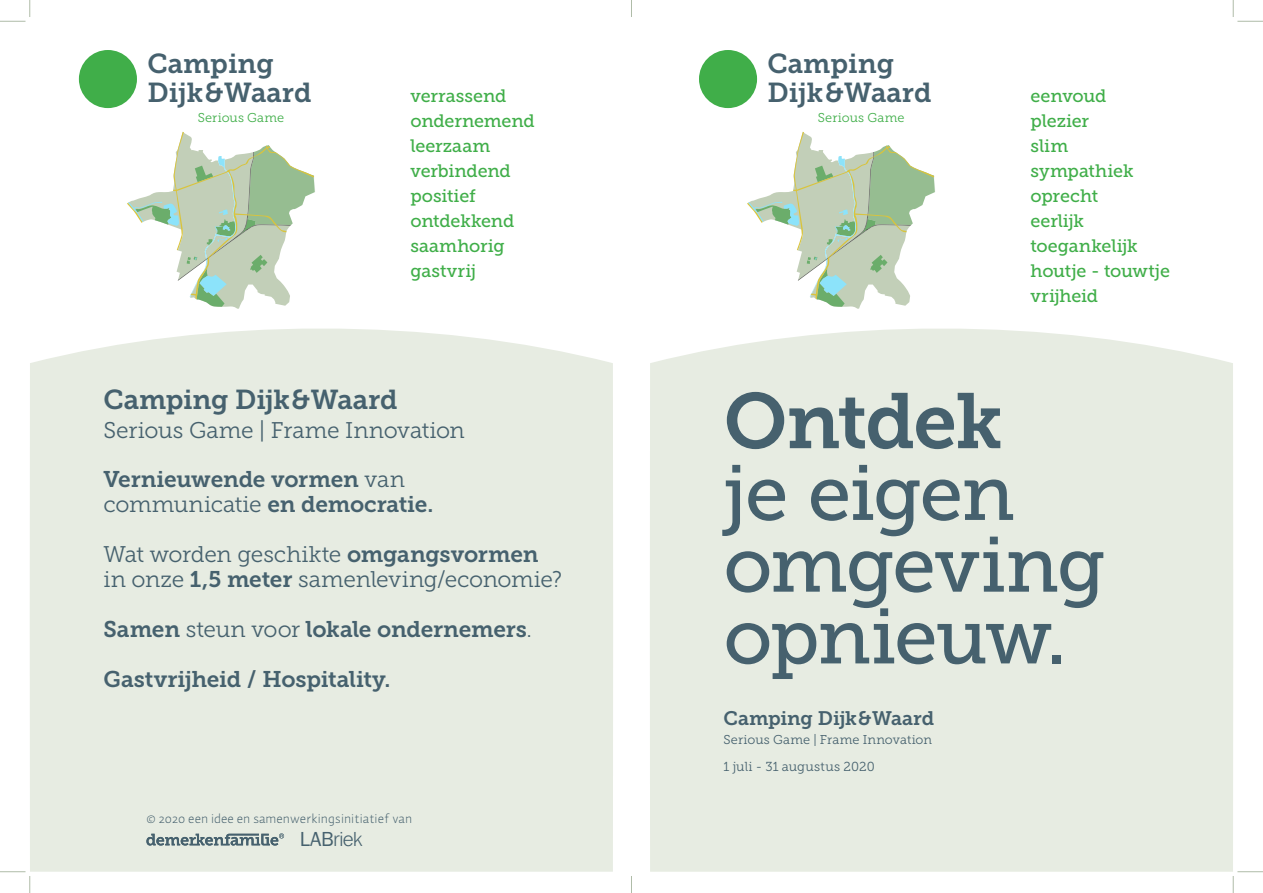
<style>
.page{position:relative;width:1263px;height:893px;background:#fff}
.page>*{position:absolute;margin:0;border:0;box-sizing:border-box;transform-origin:0 0}
.t1{font:78px "Museo Slab 500";letter-spacing:-.025em;color:#46616e}
.t2{font:78px "Museo Slab 700";letter-spacing:-.025em;color:#46616e}
.t3{font:27.3px "Museo Slab 700";color:#46616e}
.t4{font:22.65px/24.9px "Museo Slab 700";letter-spacing:-.01em;color:#46616e}
.t5{font:22.65px "Museo Slab 300";letter-spacing:-.01em;color:#46616e}
.t6{font:300 21px "Franklin Gothic URW";color:#46616e}
.t7{font:19.5px "Museo Slab 700";letter-spacing:-.005em;color:#46616e}
.t8{font:18px "Museo Slab 500";letter-spacing:-.01em;color:#40ae49}
.t9{font:300 13.05px "Actium";color:#46616e}
.t10{font:13.05px "Museo Slab 300";letter-spacing:.01em;color:#46616e}
.t11{font:12.75px "Museo Slab 300";letter-spacing:.01em;color:#46616e}
.t12{font:12.75px "Museo Slab 300";letter-spacing:.015em;color:#40ae49}
.s1{font-family:"Museo Slab 300"}
.s2{font-family:"Museo Slab 700"}
.s3{font-family:"Franklin Gothic URW Boo";font-weight:400}
</style>
<div class="page">
<div style="left:30px;top:328px;width:583px;height:544px;background:#e7ece2"></div>
<div style="left:79px;top:50px;width:58px;height:58px;background:#40ae49;border-radius:50%"></div>
<div style="left:699px;top:50px;width:58px;height:58px;background:#40ae49;border-radius:50%"></div>
<svg style="left:127px;top:132px;width:188px;height:177px"></svg>
<svg style="left:747px;top:132px;width:188px;height:177px"></svg>
<svg style="left:146px;top:833px;width:138px;height:12px;background:#9aa9aa"></svg>
<div style="left:650px;top:328px;width:583px;height:544px;background:#e7ece2"></div>
<svg style="left:0;top:0;width:30px;height:22px"></svg>
<svg style="left:631px;top:0;width:1px;height:17px"></svg>
<svg style="left:0;top:871px;width:30px;height:22px"></svg>
<svg style="left:631px;top:876px;width:1px;height:17px"></svg>
<svg style="left:1233px;top:871px;width:30px;height:22px"></svg>
<svg style="left:1233px;top:0;width:30px;height:22px"></svg>
<p class="t3" style="left:147px;top:49px;width:128px">Camping</p>
<p class="t3" style="left:147px;top:77px;width:166px">Dijk&amp;Waard</p>
<p class="t3" style="left:767px;top:49px;width:128px">Camping</p>
<p class="t8" style="left:410px;top:86px;width:97px">verrassend</p>
<p class="t3" style="left:767px;top:77px;width:166px">Dijk&amp;Waard</p>
<p class="t8" style="left:410px;top:111px;width:126px">ondernemend</p>
<p class="t8" style="left:410px;top:136px;width:81px">leerzaam</p>
<p class="t8" style="left:410px;top:161px;width:102px">verbindend</p>
<p class="t8" style="left:410px;top:186px;width:67px">positief</p>
<p class="t8" style="left:410px;top:211px;width:105px">ontdekkend</p>
<p class="t8" style="left:410px;top:236px;width:96px">saamhorig</p>
<p class="t8" style="left:410px;top:261px;width:67px">gastvrij</p>
<p class="t12" style="left:198px;top:111px;width:88px">Serious Game</p>
<p class="t12" style="left:818px;top:111px;width:88px">Serious Game</p>
<p class="t8" style="left:1030px;top:86px;width:77px">eenvoud</p>
<p class="t8" style="left:1030px;top:111px;width:60px">plezier</p>
<p class="t8" style="left:1030px;top:136px;width:39px">slim</p>
<p class="t8" style="left:1030px;top:161px;width:104px">sympathiek</p>
<p class="t8" style="left:1030px;top:186px;width:69px">oprecht</p>
<p class="t8" style="left:1030px;top:211px;width:55px">eerlijk</p>
<p class="t8" style="left:1030px;top:236px;width:109px">toegankelijk</p>
<p class="t8" style="left:1030px;top:261px;width:141px">houtje - touwtje</p>
<p class="t8" style="left:1030px;top:286px;width:69px">vrijheid</p>
<p class="t3" style="left:103px;top:384px;width:296px">Camping Dijk&amp;Waard</p>
<p class="t5" style="left:103px;top:417px;width:363px">Serious Game | Frame Innovation</p>
<p class="t4" style="left:103px;top:467px;width:331px">Vernieuwende vormen <span class="s1">van communicatie</span> en democratie.</p>
<p class="t5" style="left:103px;top:542px;width:437px">Wat worden geschikte <span class="s2">omgangsvormen</span></p>
<p class="t5" style="left:103px;top:567px;width:460px">in onze <span class="s2">1,5 meter</span> samenleving/economie?</p>
<p class="t4" style="left:103px;top:617px;width:430px">Samen <span class="s1">steun voor</span> lokale ondernemers<span class="s1">.</span></p>
<p class="t4" style="left:103px;top:667px;width:288px">Gastvrijheid / Hospitality.</p>
<p class="t9" style="left:146px;top:810px;width:267px">© 2020 een idee en samenwerkingsinitiatief van</p>
<p class="t6" style="left:300px;top:826px;width:64px"><span class="s3">LAB</span>riek</p>
<p class="t2" style="left:723px;top:377px;width:281px">Ontdek</p>
<p class="t1" style="left:723px;top:450px;width:293px">je eigen</p>
<p class="t1" style="left:723px;top:521px;width:384px">omgeving</p>
<p class="t1" style="left:723px;top:593px;width:345px">opnieuw.</p>
<p class="t7" style="left:723px;top:707px;width:212px">Camping Dijk&amp;Waard</p>
<p class="t11" style="left:723px;top:733px;width:210px">Serious Game | Frame Innovation</p>
<p class="t10" style="left:723px;top:759px;width:153px">1 juli - 31 augustus 2020</p>
</div>
